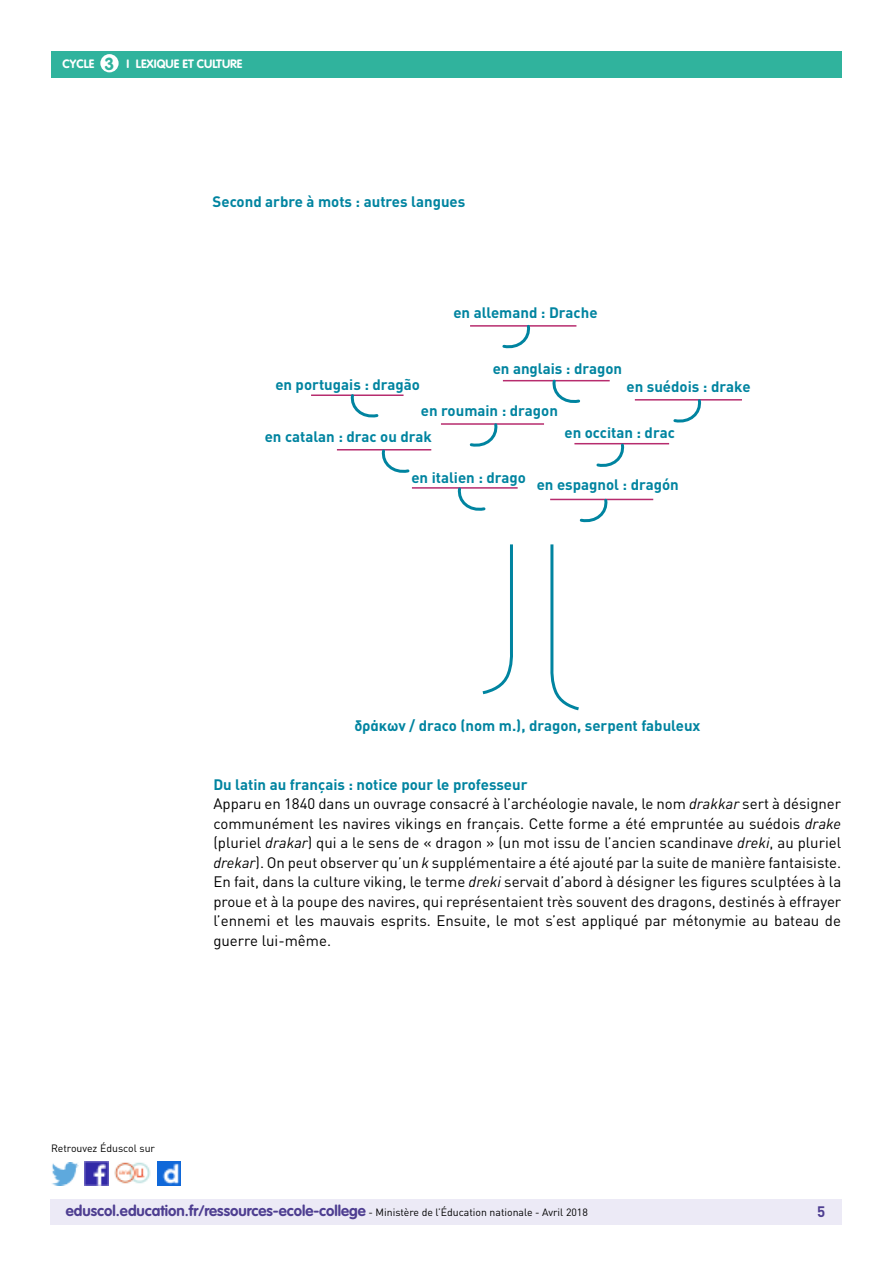
<style>
.page{position:relative;width:893px;height:1263px;background:#fff}
.page>*{position:absolute;margin:0;border:0;box-sizing:border-box;transform-origin:0 0}
.t1{font:700 17.25px "VAG Rounded Std";color:#30b39d}
.t2{font:15px/19.5px "DIN Pro";color:#000}
.t3{font:700 15px "DIN Pro";color:#0084a0}
.t4{font:700 15px "VAG Rounded Std";color:#4e3e91}
.t5{font:700 15px "DIN Pro";color:#4e3e91}
.t6{font:700 12px "VAG Rounded Std";color:#fff}
.t7{font:10.5px "DIN Pro";color:#000}
.s1{font-weight:700;color:#0084a0}
.s2{font-style:italic}
.s3{font-family:"DIN Pro";font-weight:400;font-size:10.5px;color:#000}
</style>
<div class="page">
<div style="left:50px;top:1199px;width:791px;height:26px;background:#eceaf6"></div>
<div style="left:51px;top:51px;width:791px;height:27px;background:#30b39d"></div>
<div style="left:100px;top:54px;width:19px;height:18px;background:#fff;border-radius:50%"></div>
<img style="left:85px;top:1162px;width:23px;height:23px">
<img style="left:52px;top:1163px;width:27px;height:22px">
<img style="left:158px;top:1162px;width:22px;height:23px">
<img style="left:114px;top:1162px;width:37px;height:22px">
<svg style="left:482px;top:544px;width:97px;height:167px"></svg>
<hr style="left:635px;top:399px;width:107px;height:2px;background:#b72c6e">
<hr style="left:337px;top:449px;width:94px;height:1px;background:#b72c6e">
<hr style="left:311px;top:394px;width:93px;height:2px;background:#b72c6e">
<svg style="left:350px;top:324px;width:352px;height:199px"></svg>
<p class="t1" style="left:105px;top:53px;width:11px">3</p>
<p class="t6" style="left:63px;top:57px;width:33px">CYCLE</p>
<p class="t6" style="left:127px;top:57px;width:117px">I LEXIQUE ET CULTURE</p>
<p class="t3" style="left:213px;top:192px;width:254px">Second arbre à mots : autres langues</p>
<p class="t3" style="left:275px;top:375px;width:146px">en portugais : dragão</p>
<p class="t3" style="left:453px;top:303px;width:146px">en allemand : Drache</p>
<p class="t3" style="left:493px;top:359px;width:131px">en anglais : dragon</p>
<p class="t3" style="left:627px;top:377px;width:126px">en suédois : drake</p>
<p class="t3" style="left:421px;top:401px;width:139px">en roumain : dragon</p>
<p class="t3" style="left:265px;top:427px;width:169px">en catalan : drac ou drak</p>
<p class="t3" style="left:564px;top:422px;width:112px">en occitan : drac</p>
<p class="t3" style="left:411px;top:467px;width:116px">en italien : drago</p>
<p class="t3" style="left:537px;top:474px;width:144px">en espagnol : dragón</p>
<p class="t3" style="left:354px;top:716px;width:348px">δράκων / draco (nom m.), dragon, serpent fabuleux</p>
<p class="t2" style="left:213px;top:774px;width:629px"><span class="s1">Du latin au français : notice pour le professeur<br></span>Apparu en 1840 dans un ouvrage consacré à l’archéologie navale, le nom <span class="s2">drakkar</span> sert à désigner communément les navires vikings en français. Cette forme a été empruntée au suédois <span class="s2">drake </span>(pluriel <span class="s2">drakar</span>) qui a le sens de « dragon » (un mot issu de l’ancien scandinave <span class="s2">dreki</span>, au pluriel <span class="s2">drekar</span>). On peut observer qu’un <span class="s2">k</span> supplémentaire a été ajouté par la suite de manière fantaisiste.<br>En fait, dans la culture viking, le terme <span class="s2">dreki</span> servait d’abord à désigner les figures sculptées à la proue et à la poupe des navires, qui représentaient très souvent des dragons, destinés à effrayer l’ennemi et les mauvais esprits. Ensuite, le mot s’est appliqué par métonymie au bateau de guerre lui-même.</p>
<p class="t7" style="left:51px;top:1141px;width:106px">Retrouvez Éduscol sur</p>
<p class="t4" style="left:66px;top:1202px;width:523px">eduscol.education.fr/ressources-ecole-college <span class="s3">- Ministère de l’Éducation nationale - Avril 2018</span></p>
<p class="t5" style="left:817px;top:1201px;width:10px">5</p>
</div>
